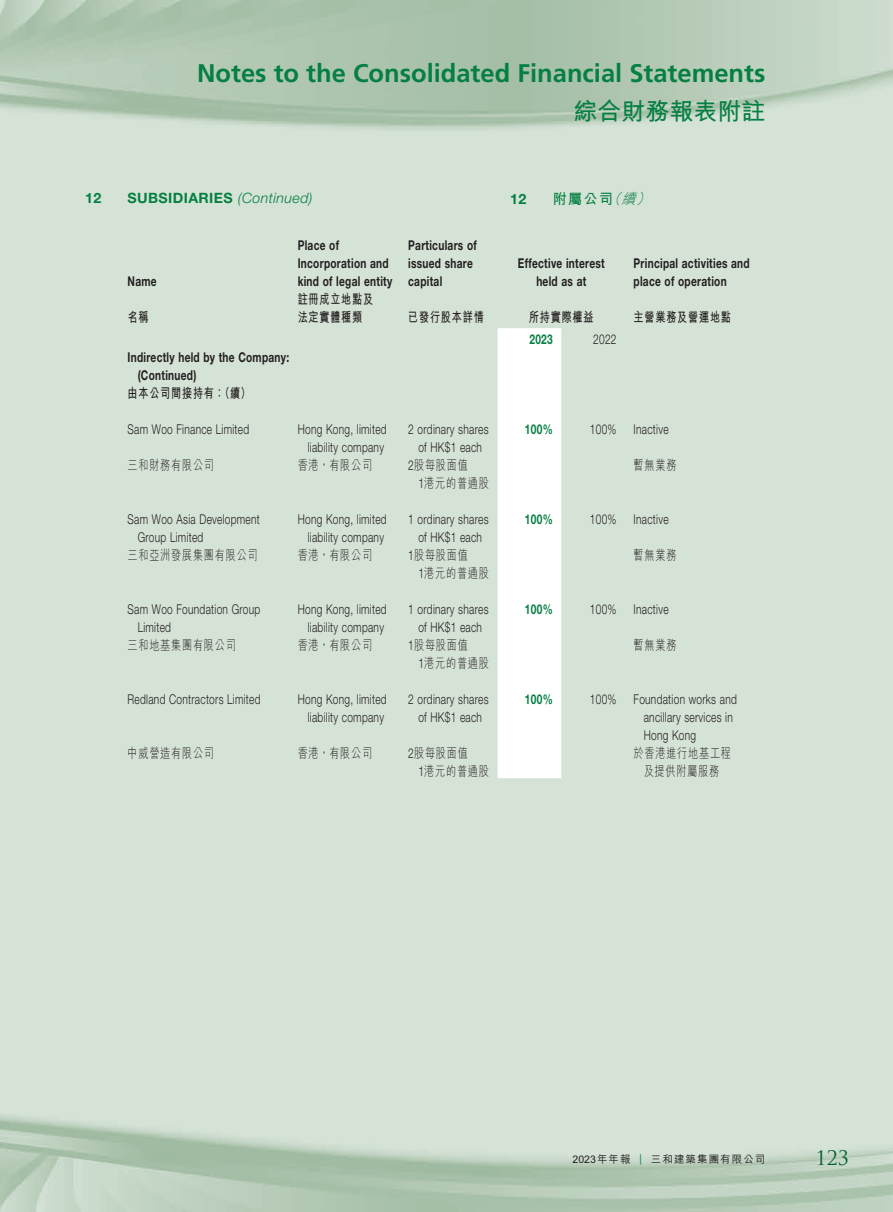
<style>
.page{position:relative;width:893px;height:1212px;background:#d5e2d6}
.page>*{position:absolute;margin:0;border:0;box-sizing:border-box;transform-origin:0 0}
.t1{font:700 25.5px "Frutiger LT Std";color:#057f42}
.t2{font:700 24px "M Hei HK";color:#057f42}
.t3{font:19.5px "Trajan Pro";color:#006230}
.t4{font:700 14.25px "Helvetica Neue LT Std";letter-spacing:.03em;color:#057f42}
.t5{font:700 14.25px "M Hei HK";color:#057f42}
.t6{font:300 13.5px/18px "Helvetica Neue LT Std";letter-spacing:.03em;color:#231f20;text-align:center;scale:.75 1}
.t7{font:700 13.5px/18px "Helvetica Neue LT Std";letter-spacing:.03em;color:#231f20;scale:.75 1}
.t8{font:300 13.5px/18px "M Hei HK";letter-spacing:.08em;color:#231f20;scale:.75 1}
.t9{font:700 13.5px/18px "M Hei HK";letter-spacing:.08em;color:#231f20;scale:.75 1}
.t10{font:700 13.5px "Helvetica Neue LT Std";letter-spacing:.03em;color:#057f42;scale:.75 1}
.t11{font:500 10.5px "M Hei HK";letter-spacing:.1em;color:#231f20}
.s1{font-weight:300;font-style:italic}
.s2{font-family:"Helvetica Neue LT Std"}
.s3{font-family:"Frutiger LT Std";font-weight:300;color:#057f42}
</style>
<div class="page">
<div style="left:497px;top:328px;width:64px;height:450px;background:#fff"></div>
<h1 class="t1" style="left:197px;top:58px;width:570px">Notes to the Consolidated Financial Statements</h1>
<h2 class="t2" style="left:573px;top:94px;width:193px">綜合財務報表附註</h2>
<p class="t4" style="left:85px;top:189px;width:18px">12</p>
<p class="t4" style="left:128px;top:189px;width:187px">SUBSIDIARIES <span class="s1">(Continued)</span></p>
<p class="t4" style="left:510px;top:190px;width:18px">12</p>
<p class="t5" style="left:553px;top:188px;width:104px">附屬公司<span class="s1">（續）</span></p>
<p class="t7" style="left:128px;top:272px;width:40px">Name</p>
<p class="t9" style="left:128px;top:307px;width:30px">名稱</p>
<p class="t7" style="left:298px;top:236px;width:128px">Place of<br>Incorporation and kind of legal entity</p>
<p class="t7" style="left:408px;top:236px;width:93px">Particulars of issued share capital</p>
<p class="t7" style="left:518px;top:254px;width:117px;text-align:center">Effective interest held as at</p>
<p class="t7" style="left:634px;top:254px;width:156px">Principal activities and place of operation</p>
<p class="t9" style="left:298px;top:289px;width:102px">註冊成立地點及法定實體種類</p>
<p class="t9" style="left:408px;top:307px;width:102px">已發行股本詳情</p>
<p class="t9" style="left:529px;top:307px;width:88px">所持實際權益</p>
<p class="t9" style="left:634px;top:307px;width:131px">主營業務及營運地點</p>
<p class="t10" style="left:529px;top:331px;width:33px">2023</p>
<p class="t6" style="left:593px;top:330px;width:33px">2022</p>
<p class="t7" style="left:138px;top:348px;width:203px;text-indent:-10px">Indirectly held by the Company: (Continued)</p>
<p class="t9" style="left:128px;top:383px;width:166px">由本公司間接持有：（續）</p>
<p class="t6" style="left:128px;top:420px;width:164px">Sam Woo Finance Limited</p>
<p class="t6" style="left:298px;top:420px;width:120px">Hong Kong, limited liability company</p>
<p class="t6" style="left:408px;top:420px;width:109px">2 ordinary shares of HK$1 each</p>
<p class="t10" style="left:525px;top:421px;width:39px">100%</p>
<p class="t6" style="left:590px;top:420px;width:37px">100%</p>
<p class="t6" style="left:634px;top:420px;width:48px">Inactive</p>
<p class="t8" style="left:128px;top:456px;width:117px">三和財務有限公司</p>
<p class="t8" style="left:298px;top:456px;width:101px">香港，有限公司</p>
<p class="t8" style="left:418px;top:456px;width:96px;text-indent:-10px"><span class="s2">2</span>股每股面值<br><span class="s2">1</span>港元的普通股</p>
<p class="t8" style="left:634px;top:456px;width:59px">暫無業務</p>
<p class="t6" style="left:138px;top:510px;width:164px;text-align:left;text-indent:-10px">Sam Woo Asia Development<br>Group Limited</p>
<p class="t6" style="left:298px;top:510px;width:120px">Hong Kong, limited liability company</p>
<p class="t6" style="left:408px;top:510px;width:109px">1 ordinary shares of HK$1 each</p>
<p class="t10" style="left:525px;top:511px;width:39px">100%</p>
<p class="t6" style="left:590px;top:510px;width:37px">100%</p>
<p class="t6" style="left:634px;top:510px;width:48px">Inactive</p>
<p class="t8" style="left:128px;top:546px;width:175px">三和亞洲發展集團有限公司</p>
<p class="t8" style="left:298px;top:546px;width:101px">香港，有限公司</p>
<p class="t8" style="left:418px;top:546px;width:96px;text-indent:-10px"><span class="s2">1</span>股每股面值<br><span class="s2">1</span>港元的普通股</p>
<p class="t8" style="left:634px;top:546px;width:59px">暫無業務</p>
<p class="t6" style="left:138px;top:600px;width:165px;text-align:left;text-indent:-10px">Sam Woo Foundation Group<br>Limited</p>
<p class="t6" style="left:298px;top:600px;width:120px">Hong Kong, limited liability company</p>
<p class="t6" style="left:408px;top:600px;width:109px">1 ordinary shares of HK$1 each</p>
<p class="t10" style="left:525px;top:601px;width:39px">100%</p>
<p class="t6" style="left:590px;top:600px;width:37px">100%</p>
<p class="t6" style="left:634px;top:600px;width:48px">Inactive</p>
<p class="t8" style="left:128px;top:636px;width:146px">三和地基集團有限公司</p>
<p class="t8" style="left:298px;top:636px;width:101px">香港，有限公司</p>
<p class="t8" style="left:418px;top:636px;width:96px;text-indent:-10px"><span class="s2">1</span>股每股面值<br><span class="s2">1</span>港元的普通股</p>
<p class="t8" style="left:634px;top:636px;width:59px">暫無業務</p>
<p class="t6" style="left:128px;top:690px;width:179px">Redland Contractors Limited</p>
<p class="t6" style="left:298px;top:690px;width:120px">Hong Kong, limited liability company</p>
<p class="t6" style="left:408px;top:690px;width:109px">2 ordinary shares of HK$1 each</p>
<p class="t10" style="left:525px;top:691px;width:39px">100%</p>
<p class="t6" style="left:590px;top:690px;width:37px">100%</p>
<p class="t6" style="left:644px;top:690px;width:126px;text-align:left;text-indent:-10px">Foundation works and ancillary services in<br>Hong Kong</p>
<p class="t8" style="left:128px;top:744px;width:117px">中威營造有限公司</p>
<p class="t8" style="left:298px;top:744px;width:101px">香港，有限公司</p>
<p class="t8" style="left:418px;top:744px;width:96px;text-indent:-10px"><span class="s2">2</span>股每股面值<br><span class="s2">1</span>港元的普通股</p>
<p class="t8" style="left:634px;top:744px;width:131px;text-align:center">於香港進行地基工程及提供附屬服務</p>
<p class="t11" style="left:573px;top:1151px;width:194px">2023年年報 <span class="s3">|</span> 三和建築集團有限公司</p>
<h3 class="t3" style="left:816px;top:1146px;width:35px">123</h3>
</div>
